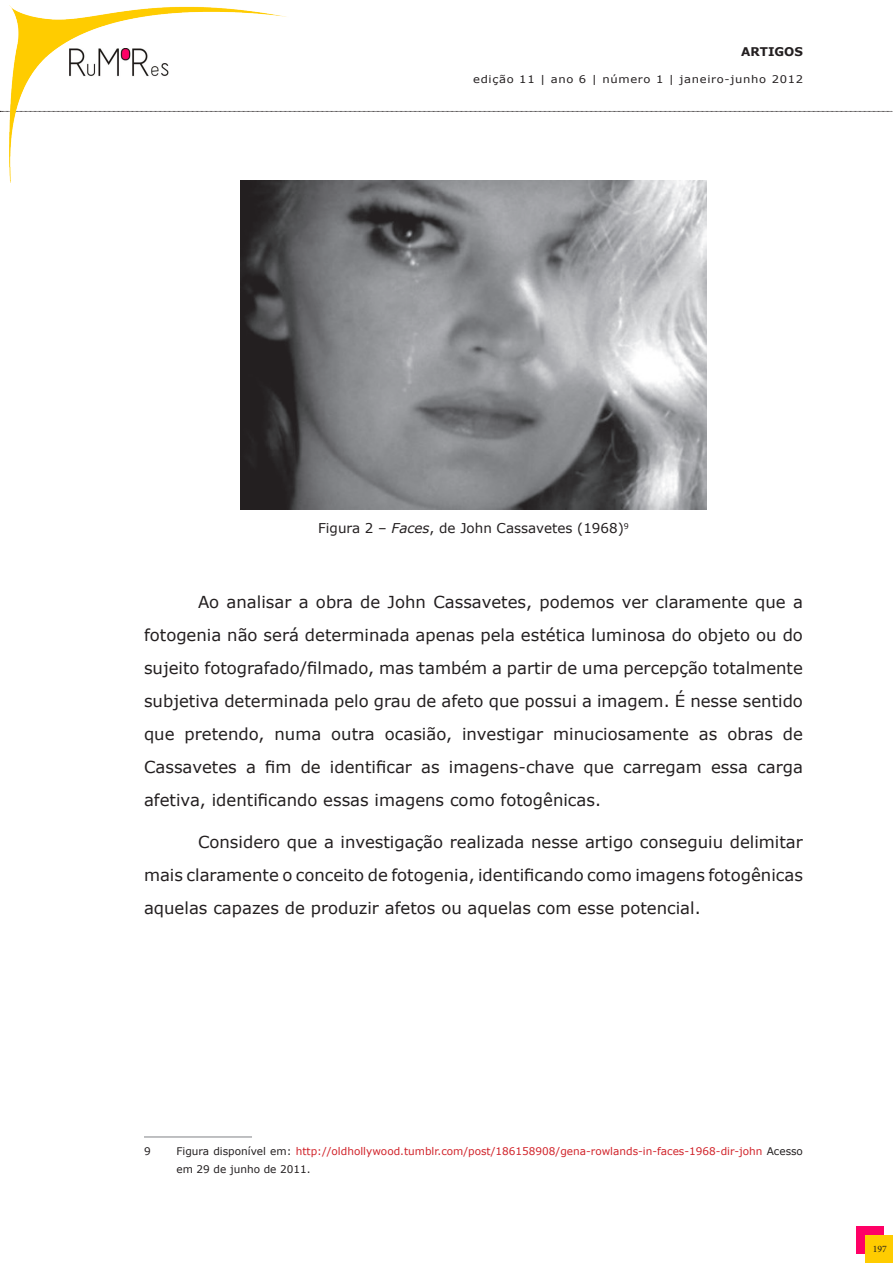
<style>
.page{position:relative;width:893px;height:1263px;background:#fff}
.page>*{position:absolute;margin:0;border:0;box-sizing:border-box;transform-origin:0 0}
.Corpo_de_texto{font:16.5px/33px "Verdana";color:#231f20;text-align:justify}
.leg2{font:13.5px "Verdana";color:#231f20}
.t1{font:700 12px "Verdana";color:#231f20}
.notas2{font:10.5px/18px "Verdana";color:#d1232a}
.notas2-2{font:10.5px "Verdana";letter-spacing:.06em;color:#231f20;scale:1.1 1}
.notas2-3{font:10.5px "Verdana";letter-spacing:.06em;color:#231f20}
.t2{font:9.75px "Minion Pro";color:#231f20}
.s1{font-style:italic}
.s2{color:#231f20}
</style>
<div class="page">
<svg style="left:0;top:111px;width:893px;height:1px"></svg>
<img style="left:10px;top:6px;width:278px;height:177px">
<img style="left:69px;top:48px;width:100px;height:28px">
<div style="left:856px;top:1226px;width:28px;height:28px;background:#f06"></div>
<div style="left:865px;top:1235px;width:28px;height:28px;background:#fc0"></div>
<img style="left:241px;top:180px;width:465px;height:329px">
<hr style="left:144px;top:1136px;width:108px;height:1px;background:#808285">
<p class="t1" style="left:741px;top:43px;width:63px">ARTIGOS</p>
<p class="notas2-2" style="left:473px;top:72px;width:301px">edição 11 | ano 6 | número 1 | janeiro-junho 2012</p>
<p class="leg2" style="left:318px;top:519px;width:312px">Figura 2 – <span class="s1">Faces</span>, de John Cassavetes (1968)<sup>9</sup></p>
<p class="Corpo_de_texto" style="left:144px;top:586px;width:660px;text-indent:54px">Ao analisar a obra de John Cassavetes, podemos ver claramente que a fotogenia não será determinada apenas pela estética luminosa do objeto ou do sujeito fotografado/filmado, mas também a partir de uma percepção totalmente subjetiva determinada pelo grau de afeto que possui a imagem. É nesse sentido que pretendo, numa outra ocasião, investigar minuciosamente as obras de Cassavetes a fim de identificar as imagens-chave que carregam essa carga afetiva, identificando essas imagens como fotogênicas.</p>
<p class="Corpo_de_texto" style="left:144px;top:826px;width:660px;text-indent:54px">Considero que a investigação realizada nesse artigo conseguiu delimitar mais claramente o conceito de fotogenia, identificando como imagens fotogênicas aquelas capazes de produzir afetos ou aquelas com esse potencial.</p>
<p class="notas2-3" style="left:144px;top:1144px;width:8px">9</p>
<p class="notas2" style="left:176px;top:1142px;width:628px"><span class="s2">Figura disponível em:</span> http://oldhollywood.tumblr.com/post/186158908/gena-rowlands-in-faces-1968-dir-john <span class="s2">Acesso em 29 de junho de 2011.</span></p>
<p class="t2" style="left:873px;top:1242px;width:16px">197</p>
</div>
